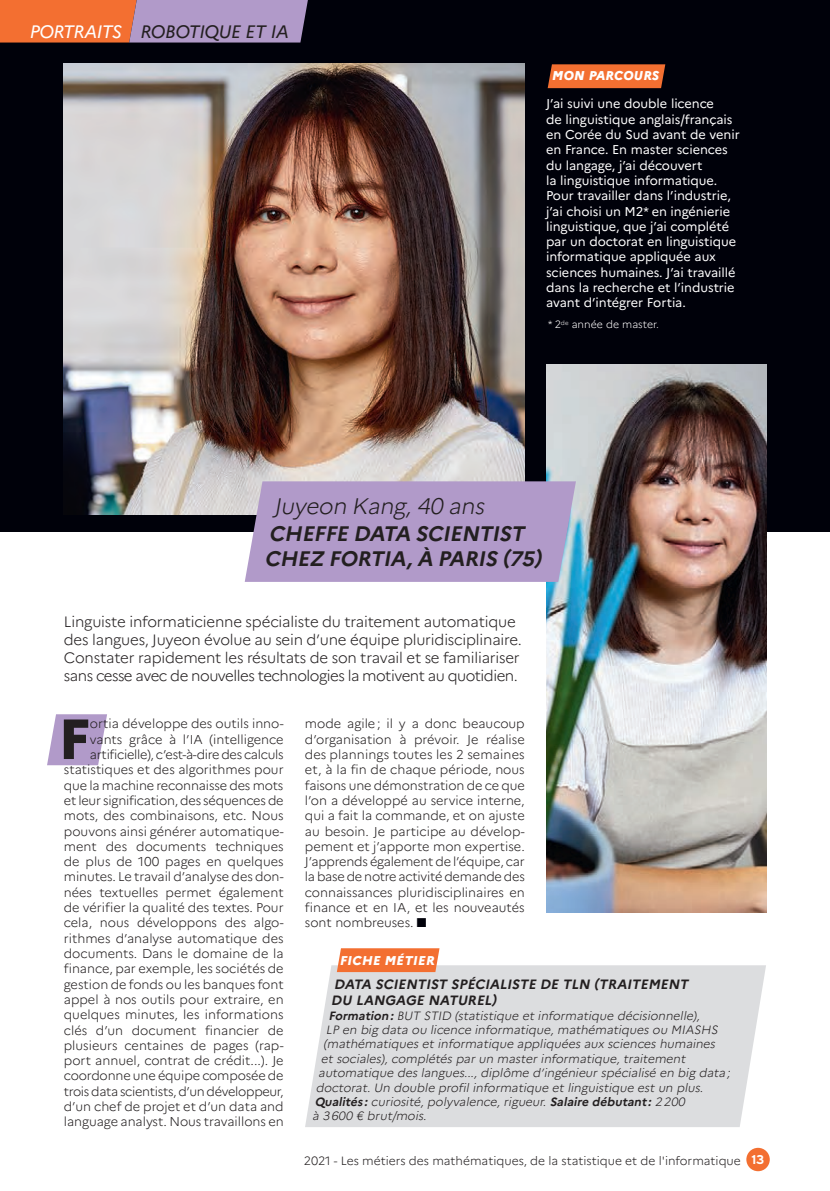
<style>
.page{position:relative;width:830px;height:1191px;background:#fff}
.page>*{position:absolute;margin:0;border:0;box-sizing:border-box;transform-origin:0 0}
.t1{font:800 56.4px "Marianne";color:#231f20}
.t2{font:italic 300 22.5px "Marianne";color:#231f20}
.t3{font:italic 700 21px/25.2px "Marianne";color:#231f20}
.t4{font:italic 18px "Marianne";letter-spacing:-.02em;color:#231f20}
.t5{font:300 15px/18px "Marianne";letter-spacing:-.015em;color:#231f20}
.t6{font:italic 700 13.5px/16.2px "Marianne";color:#231f20}
.t7{font:300 12.75px/15.3px "Marianne";color:#231f20;text-align:right}
.t8{font:12.75px/15.3px "Marianne";letter-spacing:-.005em;color:#fff}
.t9{font:italic 800 12.75px "Marianne";letter-spacing:.02em;color:#fff}
.t10{font:italic 800 12.75px "Marianne";color:#fff}
.t11{font:italic 300 12px "Marianne";letter-spacing:-.02em;color:#231f20}
.t12{font:300 12px "Marianne";color:#231f20}
.t13{font:300 10.5px "Marianne";color:#fff}
.s1{color:#fff}
.s2{font-weight:700}
.s3{font-family:"Interstate";font-weight:700;font-size:12.75px;color:#fff}
</style>
<div class="page">
<div style="left:0;top:0;width:829px;height:531px;background:#00010a"></div>
<svg style="left:0;top:0;width:308px;height:43px;background:#c88483"></svg>
<img style="left:64px;top:64px;width:460px;height:450px">
<img style="left:546px;top:365px;width:219px;height:547px">
<div style="left:746px;top:1147px;width:23px;height:24px;background:#f36f31;border-radius:50%"></div>
<svg style="left:47px;top:714px;width:60px;height:51px;background:#bca9d1"></svg>
<svg style="left:244px;top:481px;width:331px;height:101px;background:#b09cc8"></svg>
<svg style="left:547px;top:64px;width:118px;height:24px;background:#e6692e"></svg>
<div style="left:305px;top:965px;width:460px;height:162px;background:#dcdddf"></div>
<svg style="left:336px;top:948px;width:103px;height:24px;background:#f3763b"></svg>
<h3 class="t4" style="left:30px;top:25px;width:260px"><span class="s1">PORTRAITS</span> ROBOTIQUE ET IA</h3>
<p class="t9" style="left:552px;top:69px;width:108px">MON PARCOURS</p>
<p class="t8" style="left:546px;top:98px;width:195px">J’ai suivi une double licence<br>de linguistique anglais/français en Corée du Sud avant de venir en France. En master sciences du langage, j’ai découvert<br>la linguistique informatique.<br>Pour travailler dans l’industrie, j’ai choisi un M2* en ingénierie linguistique, que j’ai complété par un doctorat en linguistique informatique appliquée aux sciences humaines. J’ai travaillé dans la recherche et l’industrie avant d’intégrer Fortia.</p>
<p class="t13" style="left:548px;top:320px;width:112px">* 2<sup>de</sup> année de master.</p>
<h2 class="t2" style="left:274px;top:497px;width:216px">Juyeon Kang,40 ans</h2>
<h3 class="t3" style="left:264px;top:523px;width:282px">CHEFFE DATA SCIENTIST<br>CHEZ FORTIA,À PARIS (75)</h3>
<p class="t5" style="left:64px;top:614px;width:459px">Linguiste informaticienne spécialiste du traitement automatique des langues, Juyeon évolue au sein d’une équipe pluridisciplinaire.<br>Constater rapidement les résultats de son travail et se familiariser sans cesse avec de nouvelles technologies la motivent au quotidien.</p>
<p class="t7" style="left:64px;top:717px;width:221px">ortia développe des outils inno&shy;vants grâce à l’IA (intelligence artificielle), c’est-à-dire des calculs statistiques et des algorithmes pour que la machine reconnaisse des mots et leur signification, des séquences de mots, des combinaisons, etc. Nous pouvons ainsi générer automatique&shy;ment des documents techniques de plus de 100 pages en quelques minutes. Le travail d’analyse des don&shy;nées textuelles permet également de vérifier la qualité des textes. Pour cela, nous développons des algo&shy;rithmes d’analyse automatique des documents. Dans le domaine de la finance, par exemple, les sociétés de gestion de fonds ou les banques font appel à nos outils pour extraire, en quelques minutes, les informations clés d’un document financier de plusieurs centaines de pages (rap&shy;port annuel, contrat de crédit...). Je coordonne une équipe composée de trois data scientists, d’un développeur, d’un chef de projet et d’un data and language analyst. Nous travaillons en</p>
<p class="t7" style="left:305px;top:717px;width:221px;text-align:justify">mode agile ; il y a donc beaucoup d’organisation à prévoir. Je réalise des plannings toutes les 2 semaines et, à la fin de chaque période, nous faisons une démonstration de ce que l’on a développé au service interne, qui a fait la commande, et on ajuste au besoin. Je participe au dévelop&shy;pement et j’apporte mon expertise.<br>J’apprends également de l’équipe, car la base de notre activité demande des connaissances pluridisciplinaires en finance et en IA, et les nouveautés sont nombreuses.</p>
<h1 class="t1" style="left:58px;top:708px;width:33px">F</h1>
<p class="t10" style="left:339px;top:953px;width:99px">FICHE MÉTIER</p>
<p class="t6" style="left:331px;top:977px;width:361px">DATA SCIENTIST SPÉCIALISTE DE TLN (TRAITEMENT<br>DU LANGAGE NATUREL)</p>
<p class="t11" style="left:328px;top:1010px;width:374px"><span class="s2">Formation :</span> BUT STID (statistique et informatique décisionnelle),</p>
<p class="t11" style="left:326px;top:1025px;width:395px">LP en big data ou licence informatique, mathématiques ou MIASHS</p>
<p class="t11" style="left:323px;top:1039px;width:395px">(mathématiques et informatique appliquées aux sciences humaines</p>
<p class="t11" style="left:320px;top:1053px;width:368px">et sociales), complétés par un master informatique, traitement</p>
<p class="t11" style="left:318px;top:1068px;width:415px">automatique des langues..., diplôme d’ingénieur spécialisé en big data ;</p>
<p class="t11" style="left:315px;top:1082px;width:390px">doctorat. Un double profil informatique et linguistique est un plus.</p>
<p class="t11" style="left:314px;top:1097px;width:374px"><span class="s2">Qualités :</span> curiosité, polyvalence, rigueur. <span class="s2">Salaire débutant :</span> 2 200</p>
<p class="t11" style="left:312px;top:1111px;width:118px">à 3 600 € brut/mois.</p>
<p class="t12" style="left:304px;top:1155px;width:462px">2021 - Les métiers des mathématiques, de la statistique et de l'informatique <span class="s3">13</span></p>
</div>
